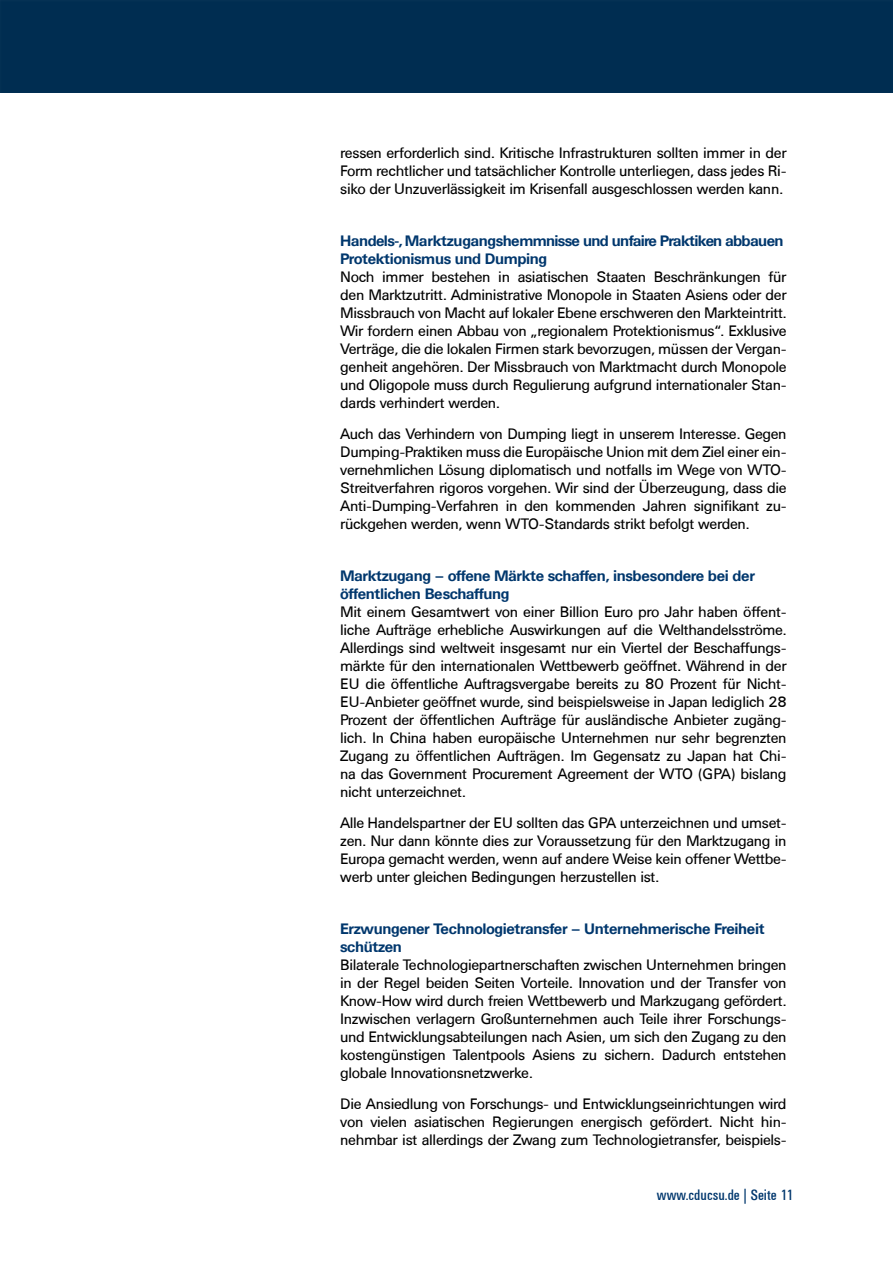
<style>
.page{position:relative;width:893px;height:1263px;background:#fff}
.page>*{position:absolute;margin:0;border:0;box-sizing:border-box;transform-origin:0 0}
.t1{font:15px/18px "Univers BSK";letter-spacing:-.025em;color:#000;text-align:justify}
.t2{font:700 15px/18px "Univers BSK";letter-spacing:-.025em;color:#00376d}
.t3{font:15px "Univers Condensed BSK";color:#00376d}
</style>
<div class="page">
<div style="left:0;top:0;width:893px;height:93px;background:#002d51"></div>
<p class="t1" style="left:340px;top:144px;width:448px">ressen erforderlich sind. Kritische Infrastrukturen sollten immer in der Form rechtlicher und tatsächlicher Kontrolle unterliegen, dass jedes Ri&shy;siko der Unzuverlässigkeit im Krisenfall ausgeschlossen werden kann.</p>
<p class="t2" style="left:340px;top:232px;width:445px">Handels-, Marktzugangshemmnisse und unfaire Praktiken abbauen<br>Protektionismus und Dumping</p>
<p class="t1" style="left:340px;top:268px;width:448px">Noch immer bestehen in asiatischen Staaten Beschränkungen für den Marktzutritt. Administrative Monopole in Staaten Asiens oder der Missbrauch von Macht auf lokaler Ebene erschweren den Markteintritt.<br>Wir fordern einen Abbau von „regionalem Protektionismus“. Exklusive Verträge, die die lokalen Firmen stark bevorzugen, müssen der Vergan&shy;genheit angehören. Der Missbrauch von Marktmacht durch Monopole und Oligopole muss durch Regulierung aufgrund internationaler Stan&shy;dards verhindert werden.</p>
<p class="t1" style="left:340px;top:425px;width:448px">Auch das Verhindern von Dumping liegt in unserem Interesse. Gegen Dumping-Praktiken muss die Europäische Union mit dem Ziel einer ein&shy;vernehmlichen Lösung diplomatisch und notfalls im Wege von WTO-Streitverfahren rigoros vorgehen. Wir sind der Überzeugung, dass die Anti-Dumping-Verfahren in den kommenden Jahren signifikant zu&shy;rückgehen werden, wenn WTO-Standards strikt befolgt werden.</p>
<p class="t2" style="left:340px;top:567px;width:416px">Marktzugang – offene Märkte schaffen, insbesondere bei der öffentlichen Beschaffung</p>
<p class="t1" style="left:340px;top:603px;width:448px">Mit einem Gesamtwert von einer Billion Euro pro Jahr haben öffent&shy;liche Aufträge erhebliche Auswirkungen auf die Welthandelsströme.<br>Allerdings sind weltweit insgesamt nur ein Viertel der Beschaffungs&shy;märkte für den internationalen Wettbewerb geöffnet. Während in der EU die öffentliche Auftragsvergabe bereits zu 80 Prozent für Nicht-EU-Anbieter geöffnet wurde, sind beispielsweise in Japan lediglich 28<br>Prozent der öffentlichen Aufträge für ausländische Anbieter zugäng&shy;lich. In China haben europäische Unternehmen nur sehr begrenzten Zugang zu öffentlichen Aufträgen. Im Gegensatz zu Japan hat Chi&shy;na das Government Procurement Agreement der WTO (GPA) bislang nicht unterzeichnet.</p>
<p class="t1" style="left:340px;top:814px;width:448px">Alle Handelspartner der EU sollten das GPA unterzeichnen und umset&shy;zen. Nur dann könnte dies zur Voraussetzung für den Marktzugang in Europa gemacht werden, wenn auf andere Weise kein offener Wettbe&shy;werb unter gleichen Bedingungen herzustellen ist.</p>
<p class="t2" style="left:340px;top:920px;width:426px">Erzwungener Technologietransfer – Unternehmerische Freiheit schützen</p>
<p class="t1" style="left:340px;top:956px;width:448px">Bilaterale Technologiepartnerschaften zwischen Unternehmen bringen in der Regel beiden Seiten Vorteile. Innovation und der Transfer von Know-How wird durch freien Wettbewerb und Markzugang gefördert.<br>Inzwischen verlagern Großunternehmen auch Teile ihrer Forschungs&shy;und Entwicklungsabteilungen nach Asien, um sich den Zugang zu den kostengünstigen Talentpools Asiens zu sichern. Dadurch entstehen globale Innovationsnetzwerke.</p>
<p class="t1" style="left:340px;top:1095px;width:448px">Die Ansiedlung von Forschungs- und Entwicklungseinrichtungen wird von vielen asiatischen Regierungen energisch gefördert. Nicht hin&shy;nehmbar ist allerdings der Zwang zum Technologietransfer, beispiels-</p>
<p class="t3" style="left:657px;top:1187px;width:139px">www.cducsu.de | Seite 11</p>
</div>
